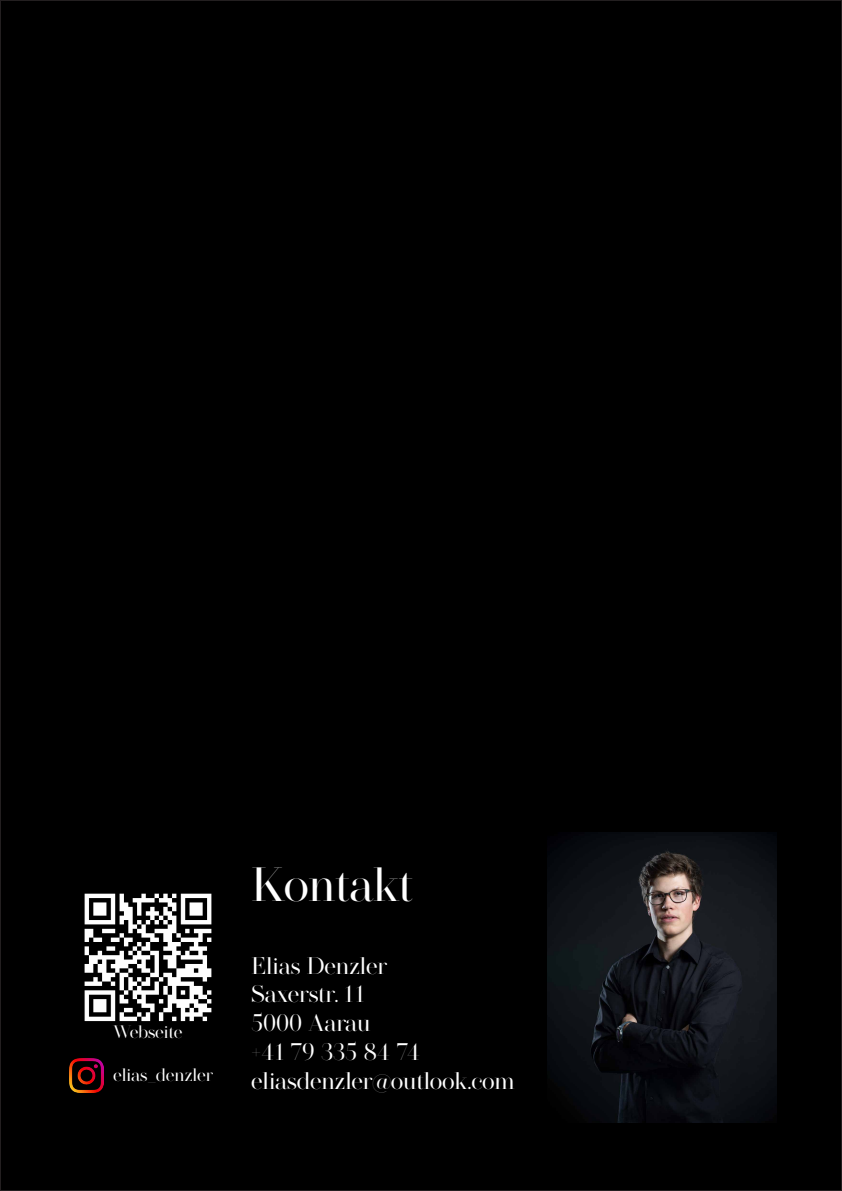
<style>
.page{position:relative;width:842px;height:1191px;background:#fff}
.page>*{position:absolute;margin:0;border:0;box-sizing:border-box;transform-origin:0 0}
.t1{font:48px "MADESAONARA";color:#fff}
.t2{font:24px "MADESAONARA";color:#fff}
.t3{font:18px "MADESAONARA";color:#fff}
</style>
<div class="page">
<div style="left:0;top:0;width:841px;height:1190px;background:#000"></div>
<img style="left:547px;top:833px;width:230px;height:290px">
<img style="left:84px;top:893px;width:128px;height:129px">
<img style="left:70px;top:1058px;width:33px;height:34px">
<p class="t3" style="left:113px;top:1021px;width:71px">Webseite</p>
<p class="t1" style="left:252px;top:857px;width:163px">Kontakt</p>
<p class="t2" style="left:252px;top:951px;width:137px">Elias Denzler</p>
<p class="t2" style="left:252px;top:980px;width:114px">Saxerstr. 11</p>
<p class="t2" style="left:252px;top:1009px;width:120px">5000 Aarau</p>
<p class="t2" style="left:252px;top:1037px;width:170px">+41 79 335 84 74</p>
<p class="t3" style="left:113px;top:1064px;width:101px">elias_denzler</p>
<p class="t2" style="left:252px;top:1066px;width:265px">eliasdenzler@outlook.com</p>
</div>
